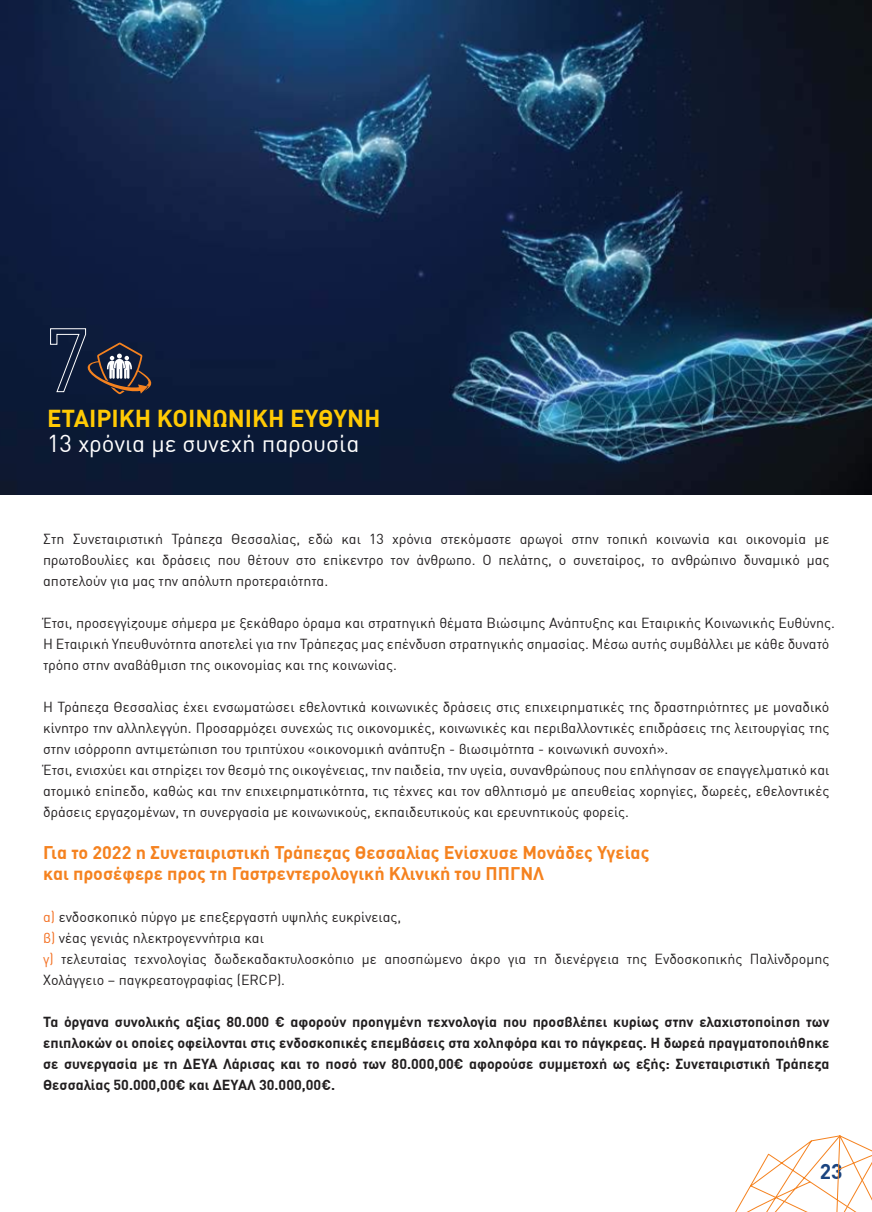
<style>
.page{position:relative;width:872px;height:1212px;background:#fff}
.page>*{position:absolute;margin:0;border:0;box-sizing:border-box;transform-origin:0 0}
.t1{font:24px "DIN Greek";color:#fff}
.t2{font:700 24px "DIN Greek";color:#ffca04}
.t3{font:700 21px "DIN Greek";color:#1a4480}
.t4{font:700 18px/21px "DIN Greek";color:#f5821f}
.t5{font:14.25px/21px "DIN Greek";color:#221f20}
.t6{font:700 14.25px/21px "DIN Greek";color:#221f20;text-align:justify}
.s1{color:#f36f21}
</style>
<div class="page">
<svg style="left:735px;top:1135px;width:137px;height:77px"></svg>
<img style="left:0;top:0;width:872px;height:495px">
<svg style="left:50px;top:328px;width:106px;height:67px;background:#303448"></svg>
<h1 class="t2" style="left:47px;top:404px;width:335px">ΕΤΑΙΡΙΚΗ ΚΟΙΝΩΝΙΚΗ ΕΥΘΥΝΗ</h1>
<h1 class="t1" style="left:47px;top:430px;width:314px">13 χρόνια µε συνεχή παρουσία</h1>
<p class="t5" style="left:43px;top:528px;width:788px;text-align:justify">Στη Συνεταιριστική Τράπεζα Θεσσαλίας, εδώ και 13 χρόνια στεκόµαστε αρωγοί στην τοπική κοινωνία και οικονοµία µε πρωτοβουλίες και δράσεις που θέτουν στο επίκεντρο τον άνθρωπο. Ο πελάτης, ο συνεταίρος, το ανθρώπινο δυναµικό µας αποτελούν για µας την απόλυτη προτεραιότητα.</p>
<p class="t5" style="left:43px;top:612px;width:793px">Έτσι, προσεγγίζουµε σήµερα µε ξεκάθαρο όραµα και στρατηγική θέµατα Βιώσιµης Ανάπτυξης και Εταιρικής Κοινωνικής Ευθύνης.<br>Η Εταιρική Υπευθυνότητα αποτελεί για την Τράπεζας µας επένδυση στρατηγικής σηµασίας. Μέσω αυτής συµβάλλει µε κάθε δυνατό τρόπο στην αναβάθµιση της οικονοµίας και της κοινωνίας.</p>
<p class="t5" style="left:43px;top:696px;width:788px">Η Τράπεζα Θεσσαλίας έχει ενσωµατώσει εθελοντικά κοινωνικές δράσεις στις επιχειρηµατικές της δραστηριότητες µε µοναδικό κίνητρο την αλληλεγγύη. Προσαρµόζει συνεχώς τις οικονοµικές, κοινωνικές και περιβαλλοντικές επιδράσεις της λειτουργίας της στην ισόρροπη αντιµετώπιση του τριπτύχου «οικονοµική ανάπτυξη - βιωσιµότητα - κοινωνική συνοχή».<br>Έτσι, ενισχύει και στηρίζει τον θεσµό της οικογένειας, την παιδεία, την υγεία, συνανθρώπους που επλήγησαν σε επαγγελµατικό και ατοµικό επίπεδο, καθώς και την επιχειρηµατικότητα, τις τέχνες και τον αθλητισµό µε απευθείας χορηγίες, δωρεές, εθελοντικές δράσεις εργαζοµένων, τη συνεργασία µε κοινωνικούς, εκπαιδευτικούς και ερευνητικούς φορείς.</p>
<p class="t4" style="left:43px;top:841px;width:607px">Για το 2022 η Συνεταιριστική Τράπεζας Θεσσαλίας Ενίσχυσε Μονάδες Υγείας και προσέφερε προς τη Γαστρεντερολογική Κλινική του ΠΠΓΝΛ</p>
<p class="t5" style="left:43px;top:906px;width:788px"><span class="s1">α)</span> ενδοσκοπικό πύργο µε επεξεργαστή υψηλής ευκρίνειας,<br><span class="s1">β)</span> νέας γενιάς ηλεκτρογεννήτρια και<br><span class="s1">γ)</span> τελευταίας τεχνολογίας δωδεκαδακτυλοσκόπιο µε αποσπώµενο άκρο για τη διενέργεια της Ενδοσκοπικής Παλίνδροµης Χολάγγειο – παγκρεατογραφίας (ERCP).</p>
<p class="t6" style="left:43px;top:1011px;width:788px">Τα όργανα συνολικής αξίας 80.000 € αφορούν προηγµένη τεχνολογία που προσβλέπει κυρίως στην ελαχιστοποίηση των επιπλοκών οι οποίες οφείλονται στις ενδοσκοπικές επεµβάσεις στα χοληφόρα και το πάγκρεας. Η δωρεά πραγµατοποιήθηκε σε συνεργασία µε τη ΔΕΥΑ Λάρισας και το ποσό των 80.000,00€ αφορούσε συµµετοχή ως εξής: Συνεταιριστική Τράπεζα Θεσσαλίας 50.000,00€ και ΔΕΥΑΛ 30.000,00€.</p>
<h2 class="t3" style="left:819px;top:1159px;width:24px">23</h2>
</div>
